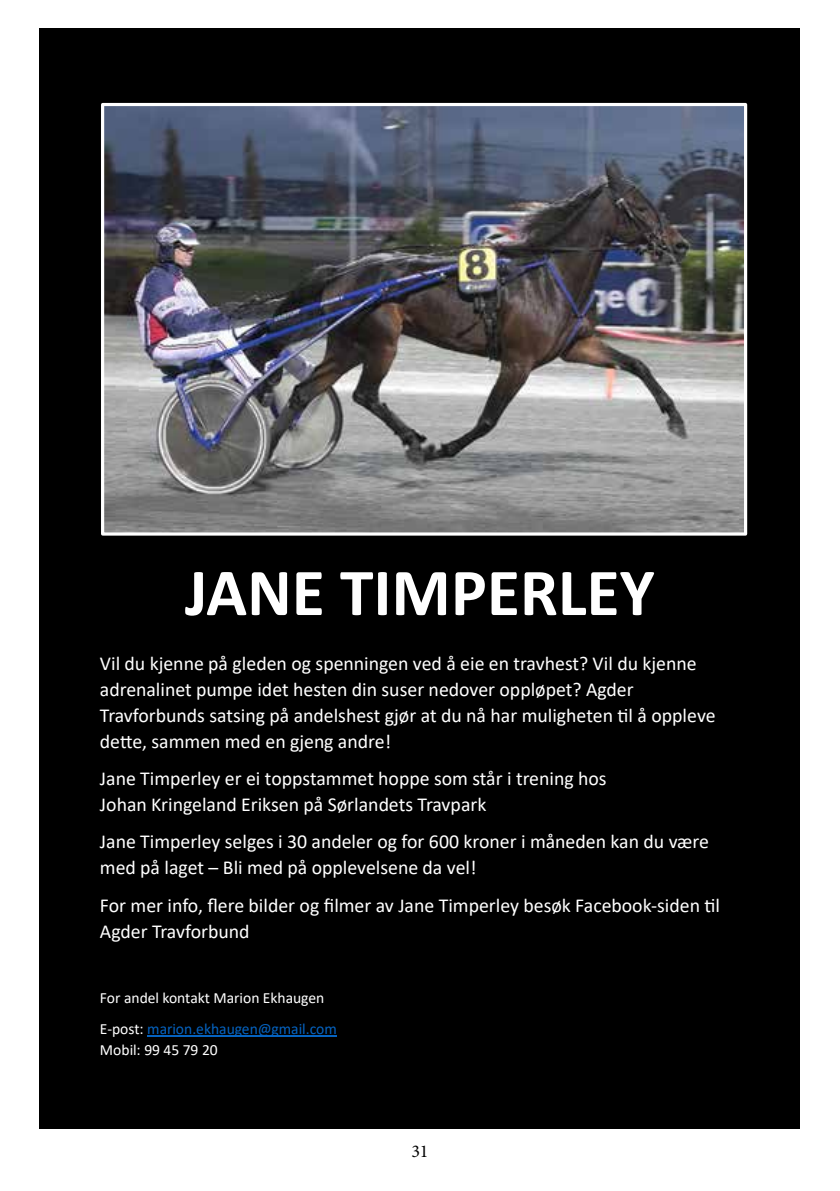
<style>
.page{position:relative;width:840px;height:1191px;background:#fff}
.page>*{position:absolute;margin:0;border:0;box-sizing:border-box;transform-origin:0 0}
.t1{font:700 67.6px "Calibri";color:#fff}
.t2{font:19.8px/26px "Calibri";color:#fff}
.t3{font:18px "Minion Pro";color:#000}
.t4{font:15.6px/31.6px "Calibri";color:#fff}
.s1{color:#0563c1}
</style>
<div class="page">
<div style="left:40px;top:28px;width:759px;height:1100px;background:#000"></div>
<hr style="left:147px;top:1035px;width:189px;height:2px;background:#0563c1">
<img style="left:105px;top:107px;width:637px;height:424px">
<div style="left:101px;top:103px;width:645px;height:432px;border:3px solid #fff"></div>
<h1 class="t1" style="left:185px;top:545px;width:471px">JANE TIMPERLEY</h1>
<p class="t2" style="left:100px;top:650px;width:617px">Vil du kjenne på gleden og spenningen ved å eie en travhest? Vil du kjenne adrenalinet pumpe idet hesten din suser nedover oppløpet? Agder Travforbunds satsing på andelshest gjør at du nå har muligheten til å oppleve dette, sammen med en gjeng andre!</p>
<p class="t2" style="left:100px;top:765px;width:508px">Jane Timperley er ei toppstammet hoppe som står i trening hos<br>Johan Kringeland Eriksen på Sørlandets Travpark</p>
<p class="t2" style="left:100px;top:828px;width:610px">Jane Timperley selges i 30 andeler og for 600 kroner i måneden kan du være med på laget – Bli med på opplevelsene da vel!</p>
<p class="t2" style="left:100px;top:891px;width:621px">For mer info, flere bilder og filmer av Jane Timperley besøk Facebook-siden til<br>Agder Travforbund</p>
<p class="t4" style="left:100px;top:981px;width:238px">For andel kontakt Marion Ekhaugen<br>E-post: <span class="s1">marion.ekhaugen@gmail.com</span></p>
<p class="t4" style="left:100px;top:1033px;width:119px">Mobil: 99 45 79 20</p>
<p class="t3" style="left:411px;top:1139px;width:19px">31</p>
</div>
